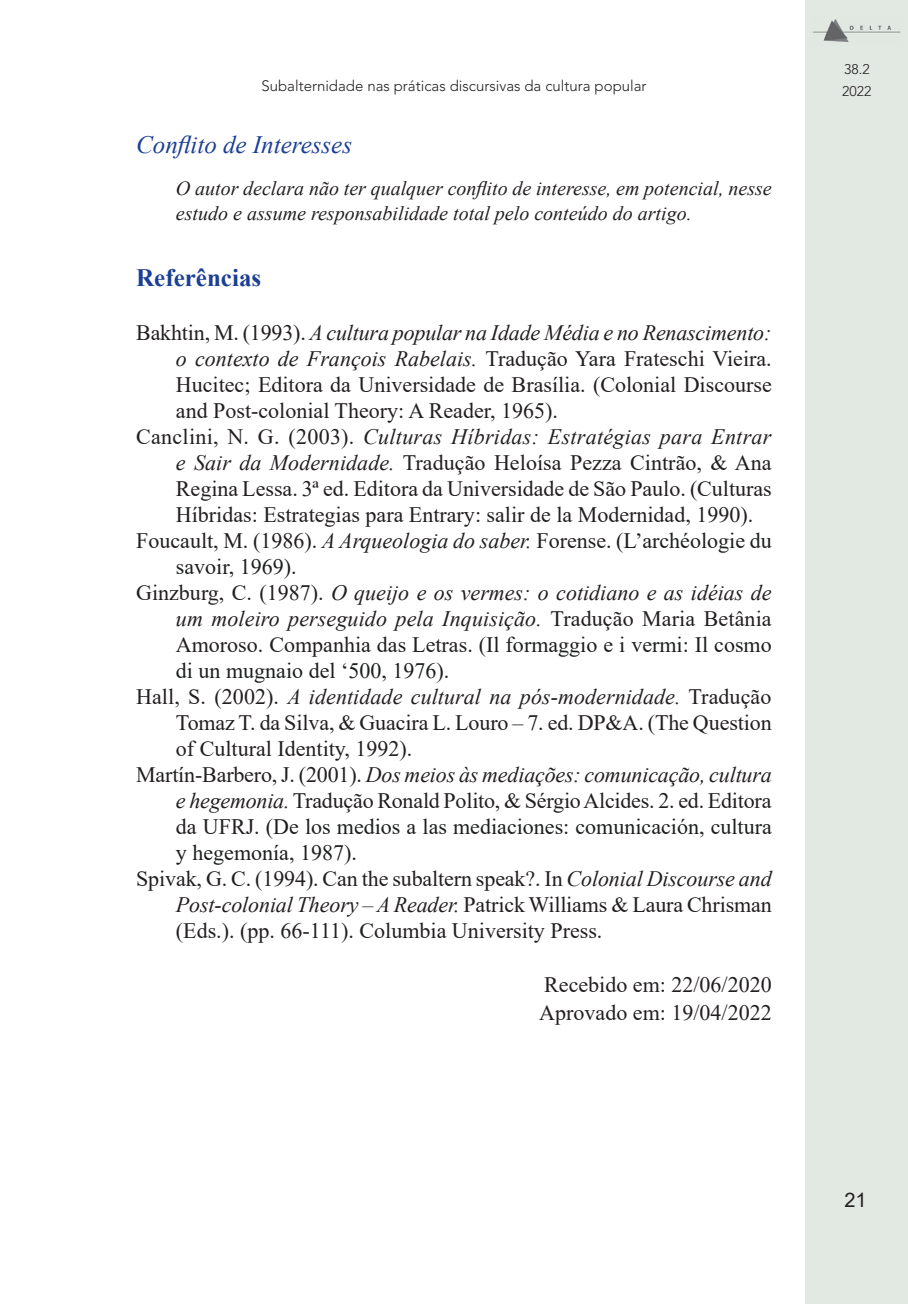
<style>
.page{position:relative;width:908px;height:1304px;background:#fff}
.page>*{position:absolute;margin:0;border:0;box-sizing:border-box;transform-origin:0 0}
.t1{font:italic 25px "Times New Roman";color:#1b3f94}
.t2{font:700 25px "Times New Roman";color:#1b3f94}
.t3{font:22px/28px "Times New Roman";color:#231f20}
.t4{font:italic 22px "Times New Roman";color:#231f20}
.t5{font:22px "Times New Roman";color:#1d1f1f}
.t6{font:italic 20px/25px "Times New Roman";color:#231f20}
.t7{font:20px "Arial";color:#231f20}
.t8{font:300 15px "Avenir";color:#231f20}
.t9{font:300 14px/22px "Avenir";color:#231f20}
.s1{font-style:normal}
.s2{font-style:italic}
.s3{color:#1d1f1f}
.s4{color:#231f20}
</style>
<div class="page">
<div style="left:804px;top:0;width:102px;height:1304px;background:#e1e9e2"></div>
<img style="left:813px;top:19px;width:88px;height:23px">
<p class="t8" style="left:261px;top:77px;width:386px">Subalternidade nas práticas discursivas da cultura popular</p>
<p class="t1" style="left:136px;top:128px;width:217px">Conflito de Interesses</p>
<p class="t6" style="left:176px;top:176px;width:597px">O autor declara não ter qualquer conflito de interesse, em potencial, nesse estudo e assume responsabilidade total pelo conteúdo do artigo.</p>
<p class="t2" style="left:136px;top:260px;width:126px">Referências</p>
<p class="t4" style="left:136px;top:317px;width:636px"><span class="s1">Bakhtin, M. (1993).</span> A cultura popular na Idade Média e no Renascimento:</p>
<p class="t4" style="left:176px;top:343px;width:597px">o contexto de François Rabelais. <span class="s1">Tradução Yara Frateschi Vieira.</span></p>
<p class="t3" style="left:176px;top:370px;width:597px">Hucitec; Editora da Universidade de Brasília. (Colonial Discourse</p>
<p class="t3" style="left:176px;top:396px;width:383px">and Post-colonial Theory: A Reader, 1965).</p>
<p class="t4" style="left:136px;top:421px;width:636px"><span class="s1">Canclini, N. G. (2003).</span> Culturas Híbridas: Estratégias para Entrar</p>
<p class="t3" style="left:176px;top:448px;width:597px"><span class="s2">e Sair da Modernidade.</span> Tradução Heloísa Pezza Cintrão, &amp; Ana</p>
<p class="t3" style="left:176px;top:474px;width:597px">Regina Lessa. 3ª ed. Editora da Universidade de São Paulo. (Culturas</p>
<p class="t3" style="left:176px;top:500px;width:578px">Híbridas: Estrategias para Entrary: salir de la Modernidad, 1990).</p>
<p class="t3" style="left:136px;top:526px;width:636px">Foucault, M. (1986). <span class="s2">A Arqueologia do saber.</span> Forense. (<span class="s3">L’archéologie du</span></p>
<p class="t5" style="left:176px;top:551px;width:122px">savoir, 1969).</p>
<p class="t4" style="left:136px;top:577px;width:636px"><span class="s1">Ginzburg, C. (1987).</span> O queijo e os vermes: o cotidiano e as idéias de</p>
<p class="t4" style="left:176px;top:603px;width:597px">um moleiro perseguido pela Inquisição. <span class="s1">Tradução Maria Betânia</span></p>
<p class="t3" style="left:176px;top:630px;width:597px">Amoroso. Companhia das Letras. (<span class="s3">Il formaggio e i vermi: Il cosmo</span></p>
<p class="t5" style="left:176px;top:655px;width:275px">di un mugnaio del ‘500, 1976).</p>
<p class="t4" style="left:136px;top:681px;width:636px"><span class="s1">Hall, S. (2002).</span> A identidade cultural na pós-modernidade. <span class="s1">Tradução</span></p>
<p class="t3" style="left:176px;top:708px;width:597px">Tomaz T. da Silva, &amp; Guacira L. Louro – 7. ed. DP&amp;A. (The Question</p>
<p class="t3" style="left:176px;top:734px;width:238px">of Cultural Identity, 1992).</p>
<p class="t4" style="left:136px;top:759px;width:637px"><span class="s1">Martín-Barbero, J. (2001).</span> Dos meios às mediações: comunicação, cultura</p>
<p class="t3" style="left:176px;top:786px;width:596px"><span class="s2">e hegemonia.</span> Tradução Ronald Polito, &amp; Sérgio Alcides. 2. ed. Editora</p>
<p class="t5" style="left:176px;top:811px;width:597px"><span class="s4">da UFRJ. (</span>De los medios a las mediaciones: comunicación, cultura</p>
<p class="t5" style="left:176px;top:837px;width:182px">y hegemonía, 1987).</p>
<p class="t3" style="left:136px;top:864px;width:636px">Spivak, G. C. (1994). Can the subaltern speak?. In <span class="s2">Colonial Discourse and</span></p>
<p class="t3" style="left:176px;top:890px;width:597px"><span class="s2">Post-colonial Theory – A Reader.</span> Patrick Williams &amp; Laura Chrisman</p>
<p class="t3" style="left:176px;top:916px;width:428px">(Eds.). (pp. 66-111). Columbia University Press.</p>
<p class="t3" style="left:539px;top:970px;width:234px">Recebido em: 22/06/2020<br>Aprovado em: 19/04/2022</p>
<p class="t9" style="left:841px;top:58px;width:31px">38.2<br>2022</p>
<p class="t7" style="left:844px;top:1186px;width:24px">21</p>
</div>
